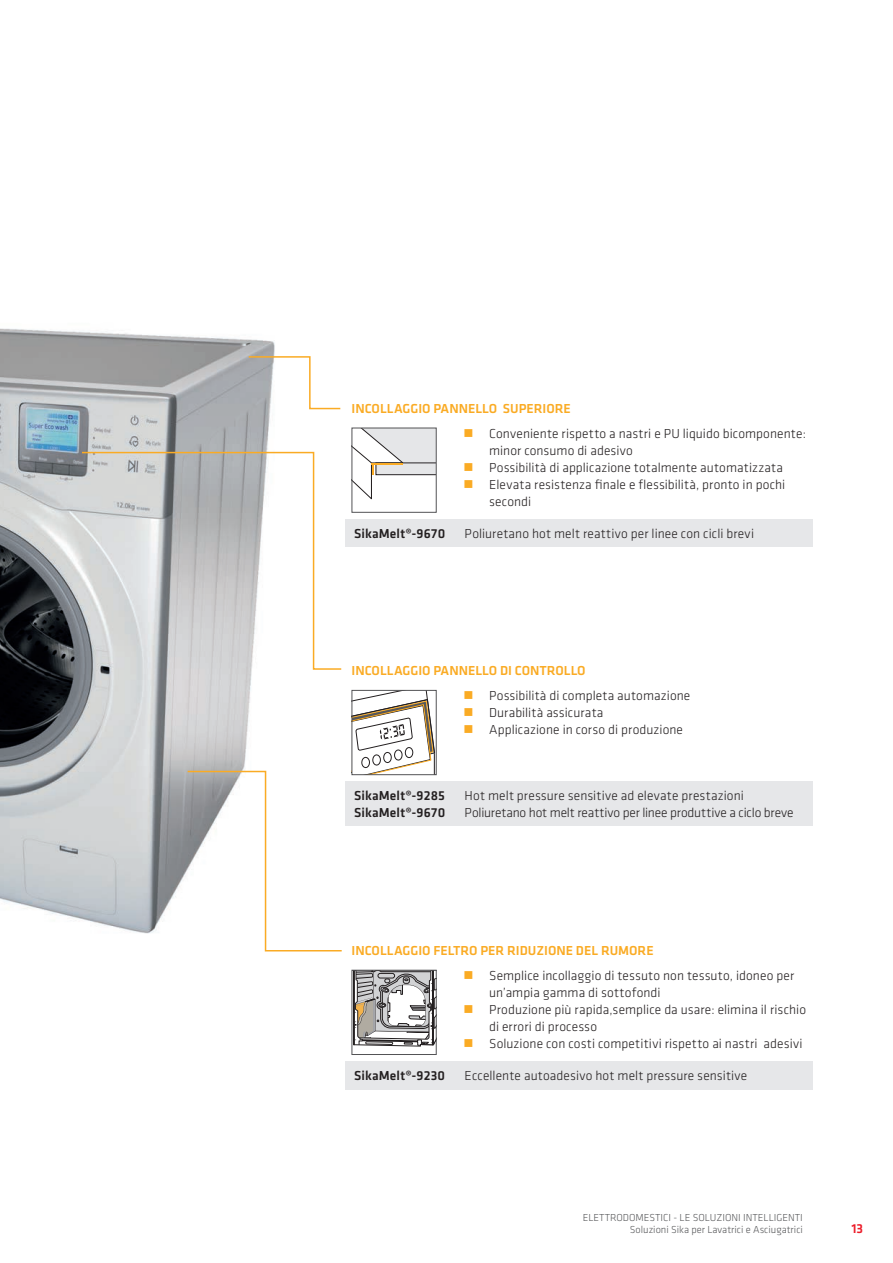
<style>
.page{position:relative;width:893px;height:1263px;background:#fff}
.page>*{position:absolute;margin:0;border:0;box-sizing:border-box;transform-origin:0 0}
.t1{font:300 13.5px/17px "Klavika";letter-spacing:.005em;color:#231f20}
.t2{font:500 13.5px "Klavika";color:#faab24}
.t3{font:500 13.5px "Klavika";letter-spacing:.01em;color:#231f20}
.t4{font:500 13.5px "Klavika";color:#ec1c29}
.t5{font:300 10.5px/12.6px "Klavika";color:#57585a;text-align:right}
.s1{color:#faab24}
</style>
<div class="page">
<img style="left:0;top:328px;width:382px;height:606px">
<div style="left:346px;top:1062px;width:467px;height:28px;background:#e6e7e9"></div>
<svg style="left:354px;top:972px;width:81px;height:74px"></svg>
<div style="left:352px;top:970px;width:85px;height:85px;border:1px solid #535355"></div>
<div style="left:346px;top:782px;width:467px;height:44px;background:#e6e7e9"></div>
<svg style="left:354px;top:692px;width:81px;height:81px"></svg>
<div style="left:352px;top:690px;width:85px;height:85px;border:1px solid #535355"></div>
<div style="left:346px;top:519px;width:467px;height:28px;background:#e6e7e9"></div>
<svg style="left:354px;top:430px;width:81px;height:70px"></svg>
<div style="left:352px;top:428px;width:85px;height:85px;border:1px solid #535355"></div>
<svg style="left:247px;top:355px;width:95px;height:55px"></svg>
<svg style="left:81px;top:451px;width:262px;height:219px"></svg>
<svg style="left:186px;top:770px;width:157px;height:182px"></svg>
<p class="t2" style="left:352px;top:399px;width:221px">INCOLLAGGIO PANNELLO SUPERIORE</p>
<p class="t1" style="left:489px;top:425px;width:318px;text-indent:-26px"><span class="s1">■</span> Conveniente rispetto a nastri e PU liquido bicomponente: minor consumo di adesivo</p>
<p class="t1" style="left:464px;top:459px;width:321px"><span class="s1">■</span> Possibilità di applicazione totalmente automatizzata</p>
<p class="t1" style="left:489px;top:476px;width:298px;text-indent:-26px"><span class="s1">■</span> Elevata resistenza finale e flessibilità, pronto in pochi secondi</p>
<p class="t3" style="left:354px;top:524px;width:93px">SikaMelt®-9670</p>
<p class="t1" style="left:465px;top:525px;width:291px">Poliuretano hot melt reattivo per linee con cicli brevi</p>
<p class="t2" style="left:352px;top:661px;width:236px">INCOLLAGGIO PANNELLO DI CONTROLLO</p>
<p class="t1" style="left:464px;top:687px;width:228px"><span class="s1">■</span> Possibilità di completa automazione</p>
<p class="t1" style="left:464px;top:704px;width:141px"><span class="s1">■</span> Durabilità assicurata</p>
<p class="t1" style="left:464px;top:721px;width:221px"><span class="s1">■</span> Applicazione in corso di produzione</p>
<p class="t3" style="left:354px;top:787px;width:92px">SikaMelt®-9285</p>
<p class="t1" style="left:465px;top:787px;width:281px">Hot melt pressure sensitive ad elevate prestazioni</p>
<p class="t3" style="left:354px;top:804px;width:93px">SikaMelt®-9670</p>
<p class="t1" style="left:465px;top:804px;width:331px">Poliuretano hot melt reattivo per linee produttive a ciclo breve</p>
<p class="t2" style="left:352px;top:941px;width:304px">INCOLLAGGIO FELTRO PER RIDUZIONE DEL RUMORE</p>
<p class="t1" style="left:489px;top:967px;width:307px;text-indent:-26px"><span class="s1">■</span> Semplice incollaggio di tessuto non tessuto, idoneo per un’ampia gamma di sottofondi</p>
<p class="t1" style="left:489px;top:1001px;width:318px;text-indent:-26px"><span class="s1">■</span> Produzione più rapida,semplice da usare: elimina il rischio di errori di processo</p>
<p class="t1" style="left:464px;top:1035px;width:340px"><span class="s1">■</span> Soluzione con costi competitivi rispetto ai nastri adesivi</p>
<p class="t3" style="left:354px;top:1067px;width:93px">SikaMelt®-9230</p>
<p class="t1" style="left:465px;top:1067px;width:284px">Eccellente autoadesivo hot melt pressure sensitive</p>
<p class="t5" style="left:583px;top:1211px;width:222px">ELETTRODOMESTICI - LE SOLUZIONI INTELLIGENTI<br>Soluzioni Sika per Lavatrici e Asciugatrici</p>
<p class="t4" style="left:851px;top:1219px;width:13px">13</p>
</div>
